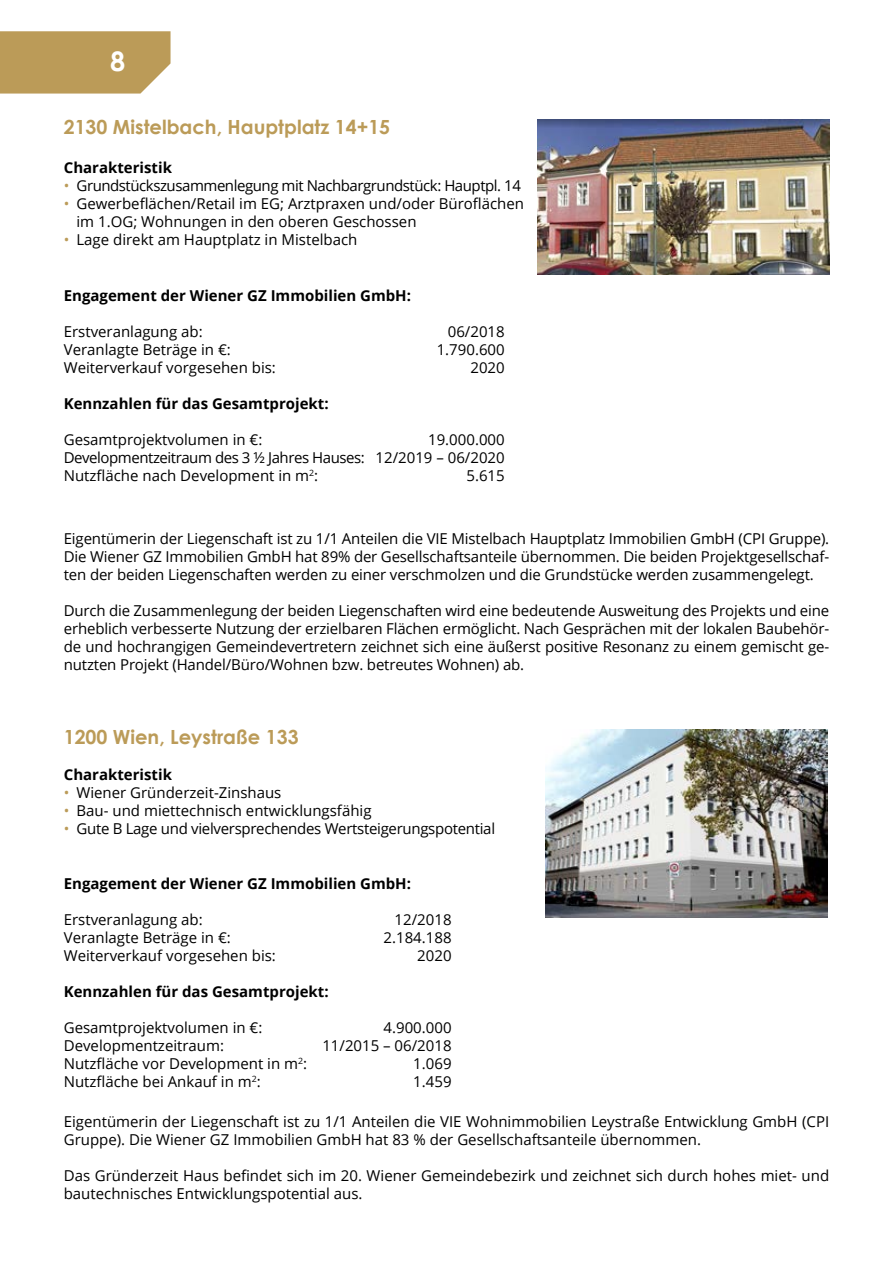
<style>
.page{position:relative;width:893px;height:1263px;background:#fff}
.page>*{position:absolute;margin:0;border:0;box-sizing:border-box;transform-origin:0 0}
.t1{font:700 27px "Century Gothic";color:#fff}
.t2{font:700 19.5px "Century Gothic";color:#bb9b58}
.t3{font:15px/18px "Open Sans";color:#000}
.t4{font:700 15px "Open Sans";color:#000}
.t5{font:15px "Open Sans";letter-spacing:-.03em;color:#000}
.t6{font:15px "Open Sans";letter-spacing:-.02em;color:#000}
.s1{color:#bb9b58}
</style>
<div class="page">
<svg style="left:0;top:31px;width:171px;height:63px;background:#bea061"></svg>
<img style="left:538px;top:119px;width:291px;height:155px">
<img style="left:546px;top:729px;width:282px;height:189px">
<h1 class="t1" style="left:110px;top:41px;width:17px">8</h1>
<h2 class="t2" style="left:64px;top:112px;width:328px">2130 Mistelbach, Hauptplatz 14+15</h2>
<p class="t4" style="left:64px;top:157px;width:110px">Charakteristik</p>
<p class="t5" style="left:64px;top:176px;width:459px"><span class="s1">•</span> Grundstückszusammenlegung mit Nachbargrundstück: Hauptpl. 14</p>
<p class="t3" style="left:77px;top:194px;width:449px;text-indent:-13px"><span class="s1">•</span> Gewerbeflächen/Retail im EG; Arztpraxen und/oder Büroflächen im 1.OG; Wohnungen in den oberen Geschossen</p>
<p class="t3" style="left:64px;top:230px;width:295px"><span class="s1">•</span> Lage direkt am Hauptplatz in Mistelbach</p>
<p class="t4" style="left:64px;top:285px;width:349px">Engagement der Wiener GZ Immobilien GmbH:</p>
<p class="t3" style="left:64px;top:322px;width:214px">Erstveranlagung ab:<br>Veranlagte Beträge in €:<br>Weiterverkauf vorgesehen bis:</p>
<p class="t4" style="left:64px;top:393px;width:266px">Kennzahlen für das Gesamtprojekt:</p>
<p class="t3" style="left:64px;top:430px;width:303px">Gesamtprojektvolumen in €:<br>Developmentzeitraum des 3 ½ Jahres Hauses:<br>Nutzfläche nach Development in m<sup>2</sup>:</p>
<p class="t3" style="left:437px;top:322px;width:70px;text-align:right">06/2018<br>1.790.600<br>2020</p>
<p class="t3" style="left:375px;top:430px;width:131px;text-align:right">19.000.000<br>12/2019 – 06/2020<br>5.615</p>
<p class="t3" style="left:64px;top:529px;width:767px;text-align:justify">Eigentümerin der Liegenschaft ist zu 1/1 Anteilen die VIE Mistelbach Hauptplatz Immobilien GmbH (CPI Gruppe).<br>Die Wiener GZ Immobilien GmbH hat 89% der Gesellschaftsanteile übernommen. Die beiden Projektgesellschaf&shy;ten der beiden Liegenschaften werden zu einer verschmolzen und die Grundstücke werden zusammengelegt.</p>
<p class="t3" style="left:64px;top:601px;width:767px;text-align:justify">Durch die Zusammenlegung der beiden Liegenschaften wird eine bedeutende Ausweitung des Projekts und eine erheblich verbesserte Nutzung der erzielbaren Flächen ermöglicht. Nach Gesprächen mit der lokalen Baubehör&shy;de und hochrangigen Gemeindevertretern zeichnet sich eine äußerst positive Resonanz zu einem gemischt ge&shy;nutzten Projekt (Handel/Büro/Wohnen bzw. betreutes Wohnen) ab.</p>
<h2 class="t2" style="left:64px;top:722px;width:236px">1200 Wien, Leystraße 133</h2>
<p class="t4" style="left:64px;top:764px;width:110px">Charakteristik</p>
<p class="t3" style="left:64px;top:783px;width:219px"><span class="s1">•</span> Wiener Gründerzeit-Zinshaus</p>
<p class="t3" style="left:64px;top:801px;width:309px"><span class="s1">•</span> Bau- und miettechnisch entwicklungsfähig</p>
<p class="t6" style="left:64px;top:818px;width:433px"><span class="s1">•</span> Gute B Lage und vielversprechendes Wertsteigerungspotential</p>
<p class="t4" style="left:64px;top:873px;width:349px">Engagement der Wiener GZ Immobilien GmbH:</p>
<p class="t3" style="left:64px;top:910px;width:214px">Erstveranlagung ab:<br>Veranlagte Beträge in €:<br>Weiterverkauf vorgesehen bis:</p>
<p class="t4" style="left:64px;top:981px;width:266px">Kennzahlen für das Gesamtprojekt:</p>
<p class="t3" style="left:64px;top:1018px;width:245px">Gesamtprojektvolumen in €:<br>Developmentzeitraum:<br>Nutzfläche vor Development in m<sup>2</sup>:<br>Nutzfläche bei Ankauf in m<sup>2</sup>:</p>
<p class="t3" style="left:384px;top:910px;width:70px;text-align:right">12/2018<br>2.184.188<br>2020</p>
<p class="t3" style="left:322px;top:1018px;width:131px;text-align:right">4.900.000<br>11/2015 – 06/2018<br>1.069<br>1.459</p>
<p class="t3" style="left:64px;top:1112px;width:767px">Eigentümerin der Liegenschaft ist zu 1/1 Anteilen die VIE Wohnimmobilien Leystraße Entwicklung GmbH (CPI<br>Gruppe). Die Wiener GZ Immobilien GmbH hat 83 % der Gesellschaftsanteile übernommen.</p>
<p class="t3" style="left:64px;top:1166px;width:767px">Das Gründerzeit Haus befindet sich im 20. Wiener Gemeindebezirk und zeichnet sich durch hohes miet- und bautechnisches Entwicklungspotential aus.</p>
</div>
